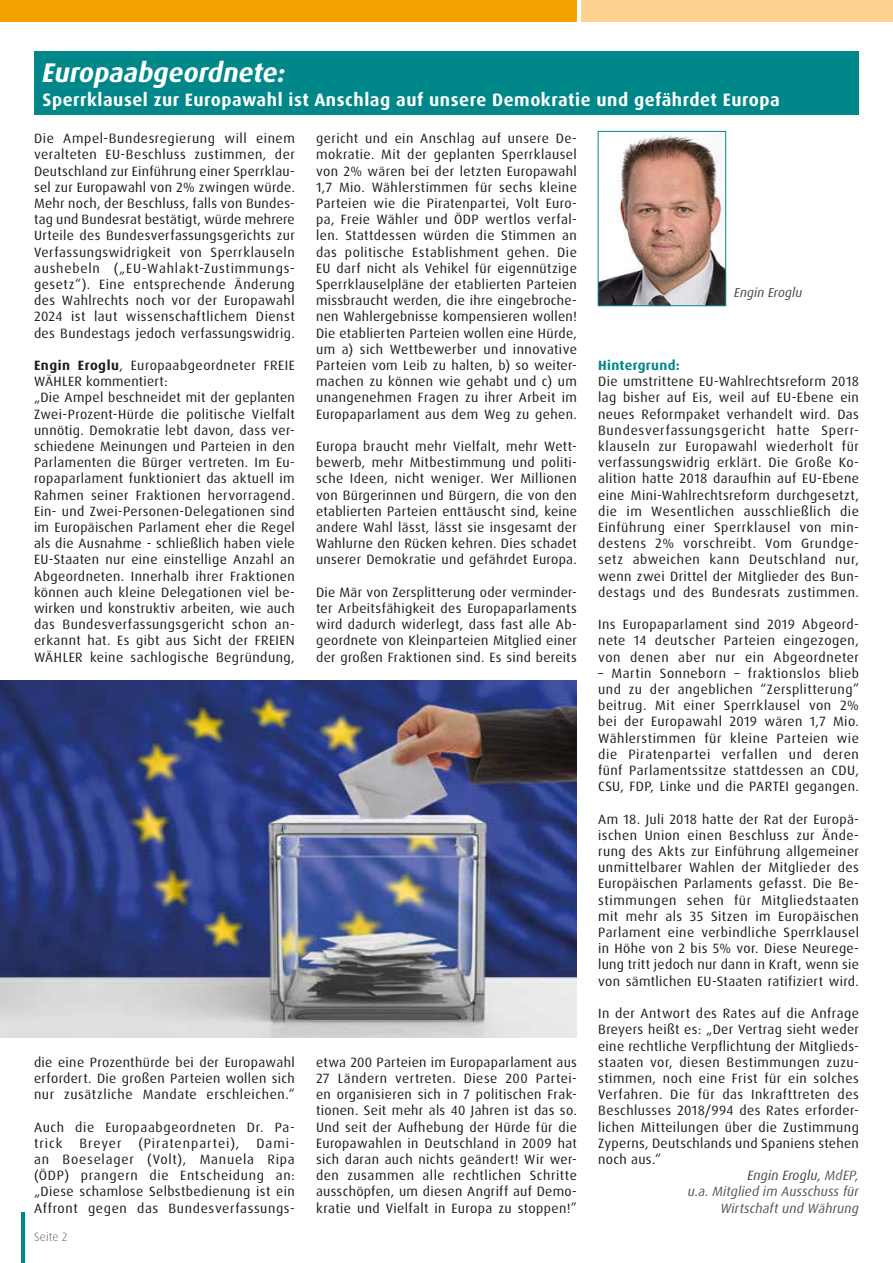
<style>
.page{position:relative;width:893px;height:1263px;background:#fff}
.page>*{position:absolute;margin:0;border:0;box-sizing:border-box;transform-origin:0 0}
.t1{font:italic 700 27px "Dax Pro";letter-spacing:-.005em;color:#fff}
.t2{font:700 18px "Dax Pro";letter-spacing:.03em;color:#fff}
.t3{font:13.5px/16.2px "Dax Pro";letter-spacing:.025em;color:#1d1d1b;text-align:justify}
.t4{font:italic 13.5px "Dax Pro";letter-spacing:.01em;color:#575756}
.t5{font:13.5px/16.2px "Dax Pro";letter-spacing:.05em;color:#1d1d1b}
.t6{font:italic 13.5px "Dax Pro";letter-spacing:.01em;color:#4a4a49}
.t7{font:13.5px "Dax Pro";letter-spacing:.07em;color:#1d1d1b}
.t8{font:700 13.5px "Dax Pro";letter-spacing:.025em;color:#008789}
.t9{font:italic 13.05px "Dax Pro";letter-spacing:.01em;color:#4a4a49}
.t10{font:300 12px "Dax Pro";letter-spacing:.005em;color:#646363}
.s1{font-weight:700}
.s2{color:#575756}
</style>
<div class="page">
<hr style="left:21px;top:1212px;width:4px;height:51px;background:#008789">
<div style="left:581px;top:0;width:312px;height:21px;background:#fdd290"></div>
<div style="left:0;top:0;width:577px;height:21px;background:#f6a200"></div>
<div style="left:34px;top:51px;width:825px;height:64px;background:#008789"></div>
<img style="left:600px;top:135px;width:124px;height:169px">
<div style="left:598px;top:131px;width:128px;height:175px;border:1px solid #008789"></div>
<img style="left:0;top:680px;width:577px;height:357px">
<h1 class="t1" style="left:43px;top:55px;width:244px">Europaabgeordnete:</h1>
<h2 class="t2" style="left:43px;top:88px;width:739px">Sperrklausel zur Europawahl ist Anschlag auf unsere Demokratie und gefährdet Europa</h2>
<p class="t3" style="left:34px;top:130px;width:262px">Die Ampel-Bundesregierung will einem veralteten EU-Beschluss zustimmen, der Deutschland zur Einführung einer Sperrklau&shy;sel zur Europawahl von 2% zwingen würde.<br>Mehr noch, der Beschluss, falls von Bundes&shy;tag und Bundesrat bestätigt, würde mehrere Urteile des Bundesverfassungsgerichts zur Verfassungswidrigkeit von Sperrklauseln aushebeln („EU-Wahlakt-Zustimmungs&shy;gesetz“). Eine entsprechende Änderung des Wahlrechts noch vor der Europawahl 2024 ist laut wissenschaftlichem Dienst des Bundestags jedoch verfassungswidrig.</p>
<p class="t3" style="left:34px;top:357px;width:262px;text-align:left"><span class="s1">Engin Eroglu</span>, Europaabgeordneter FREIE WÄHLER kommentiert:<br>„Die Ampel beschneidet mit der geplanten Zwei-Prozent-Hürde die politische Vielfalt unnötig. Demokratie lebt davon, dass ver&shy;schiedene Meinungen und Parteien in den Parlamenten die Bürger vertreten. Im Eu&shy;ropaparlament funktioniert das aktuell im Rahmen seiner Fraktionen hervorragend.<br>Ein- und Zwei-Personen-Delegationen sind im Europäischen Parlament eher die Regel als die Ausnahme - schließlich haben viele EU-Staaten nur eine einstellige Anzahl an Abgeordneten. Innerhalb ihrer Fraktionen können auch kleine Delegationen viel be&shy;wirken und konstruktiv arbeiten, wie auch das Bundesverfassungsgericht schon an&shy;erkannt hat. Es gibt aus Sicht der FREIEN WÄHLER keine sachlogische Begründung,</p>
<p class="t3" style="left:34px;top:1054px;width:262px">die eine Prozenthürde bei der Europawahl erfordert. Die großen Parteien wollen sich nur zusätzliche Mandate erschleichen.“</p>
<p class="t5" style="left:34px;top:1119px;width:262px">Auch die Europaabgeordneten Dr. Pa&shy;trick</p>
<p class="t3" style="left:79px;top:1135px;width:44px">Breyer</p>
<p class="t7" style="left:138px;top:1134px;width:103px">(Piratenpartei),</p>
<p class="t3" style="left:34px;top:1135px;width:262px;text-indent:222px">Dami&shy;an Boeselager (Volt), Manuela Ripa (ÖDP) prangern die Entscheidung an: „Diese schamlose Selbstbedienung ist ein Affront gegen das Bundesverfassungs-</p>
<p class="t10" style="left:34px;top:1229px;width:35px">Seite 2</p>
<p class="t3" style="left:316px;top:130px;width:262px">gericht und ein Anschlag auf unsere De&shy;mokratie. Mit der geplanten Sperrklausel von 2% wären bei der letzten Europawahl 1,7 Mio. Wählerstimmen für sechs kleine Parteien wie die Piratenpartei, Volt Euro&shy;pa, Freie Wähler und ÖDP wertlos verfal&shy;len. Stattdessen würden die Stimmen an das politische Establishment gehen. Die EU darf nicht als Vehikel für eigennützige Sperrklauselpläne der etablierten Parteien missbraucht werden, die ihre eingebroche&shy;nen Wahlergebnisse kompensieren wollen!<br>Die etablierten Parteien wollen eine Hürde, um a) sich Wettbewerber und innovative Parteien vom Leib zu halten, b) so weiter&shy;machen zu können wie gehabt und c) um unangenehmen Fragen zu ihrer Arbeit im Europaparlament aus dem Weg zu gehen.</p>
<p class="t3" style="left:316px;top:438px;width:262px">Europa braucht mehr Vielfalt, mehr Wett&shy;bewerb, mehr Mitbestimmung und politi&shy;sche Ideen, nicht weniger. Wer Millionen von Bürgerinnen und Bürgern, die von den etablierten Parteien enttäuscht sind, keine andere Wahl lässt, lässt sie insgesamt der Wahlurne den Rücken kehren. Dies schadet unserer Demokratie und gefährdet Europa.</p>
<p class="t3" style="left:316px;top:584px;width:262px">Die Mär von Zersplitterung oder verminder&shy;ter Arbeitsfähigkeit des Europaparlaments wird dadurch widerlegt, dass fast alle Ab&shy;geordnete von Kleinparteien Mitglied einer der großen Fraktionen sind. Es sind bereits</p>
<p class="t3" style="left:316px;top:1054px;width:262px">etwa 200 Parteien im Europaparlament aus 27 Ländern vertreten. Diese 200 Partei&shy;en organisieren sich in 7 politischen Frak&shy;tionen. Seit mehr als 40 Jahren ist das so.<br>Und seit der Aufhebung der Hürde für die Europawahlen in Deutschland in 2009 hat sich daran auch nichts geändert! Wir wer&shy;den zusammen alle rechtlichen Schritte ausschöpfen, um diesen Angriff auf Demo&shy;kratie und Vielfalt in Europa zu stoppen!”</p>
<p class="t9" style="left:734px;top:284px;width:70px">Engin Eroglu</p>
<p class="t8" style="left:598px;top:357px;width:83px">Hintergrund:</p>
<p class="t3" style="left:598px;top:373px;width:262px">Die umstrittene EU-Wahlrechtsreform 2018 lag bisher auf Eis, weil auf EU-Ebene ein neues Reformpaket verhandelt wird. Das Bundesverfassungsgericht hatte Sperr&shy;klauseln zur Europawahl wiederholt für verfassungswidrig erklärt. Die Große Ko&shy;alition hatte 2018 daraufhin auf EU-Ebene eine Mini-Wahlrechtsreform durchgesetzt, die im Wesentlichen ausschließlich die Einführung einer Sperrklausel von min&shy;destens 2% vorschreibt. Vom Grundge&shy;setz abweichen kann Deutschland nur, wenn zwei Drittel der Mitglieder des Bun&shy;destags und des Bundesrats zustimmen.</p>
<p class="t3" style="left:598px;top:616px;width:262px">Ins Europaparlament sind 2019 Abgeord&shy;nete 14 deutscher Parteien eingezogen, von denen aber nur ein Abgeordneter</p>
<p class="t3" style="left:598px;top:665px;width:262px">– Martin Sonneborn – fraktionslos blieb und zu der angeblichen “Zersplitterung” beitrug. Mit einer Sperrklausel von 2% bei der Europawahl 2019 wären 1,7 Mio.<br>Wählerstimmen für kleine Parteien wie die Piratenpartei verfallen und deren fünf Parlamentssitze stattdessen an CDU, CSU, FDP, Linke und die PARTEI gegangen.</p>
<p class="t3" style="left:598px;top:811px;width:262px">Am 18. Juli 2018 hatte der Rat der Europä&shy;ischen Union einen Beschluss zur Ände&shy;rung des Akts zur Einführung allgemeiner unmittelbarer Wahlen der Mitglieder des Europäischen Parlaments gefasst. Die Be&shy;stimmungen sehen für Mitgliedstaaten mit mehr als 35 Sitzen im Europäischen Parlament eine verbindliche Sperrklausel in Höhe von 2 bis 5% vor. Diese Neurege&shy;lung tritt jedoch nur dann in Kraft, wenn sie von sämtlichen EU-Staaten ratifiziert wird.</p>
<p class="t3" style="left:598px;top:1005px;width:262px">In der Antwort des Rates auf die Anfrage</p>
<p class="t3" style="left:598px;top:1021px;width:262px">Breyers heißt es: „Der Vertrag sieht weder</p>
<p class="t3" style="left:598px;top:1038px;width:262px">eine rechtliche Verpflichtung der Mitglieds-</p>
<p class="t3" style="left:598px;top:1054px;width:262px">staaten vor, diesen Bestimmungen zuzu-</p>
<p class="t3" style="left:598px;top:1070px;width:262px">stimmen, noch eine Frist für ein solches</p>
<p class="t3" style="left:598px;top:1086px;width:262px">Verfahren. Die für das Inkrafttreten des</p>
<p class="t3" style="left:598px;top:1102px;width:262px">Beschlusses 2018/994 des Rates erforder-</p>
<p class="t3" style="left:598px;top:1119px;width:262px">lichen Mitteilungen über die Zustimmung</p>
<p class="t3" style="left:598px;top:1135px;width:262px">Zyperns, Deutschlands und Spaniens stehen</p>
<p class="t3" style="left:598px;top:1151px;width:64px">noch aus.“</p>
<p class="t6" style="left:747px;top:1167px;width:113px">Engin Eroglu, <span class="s2">MdEP,</span></p>
<p class="t4" style="left:688px;top:1183px;width:173px">u.a. Mitglied im Ausschuss für</p>
<p class="t4" style="left:720px;top:1199px;width:140px">Wirtschaft und Währung</p>
</div>
